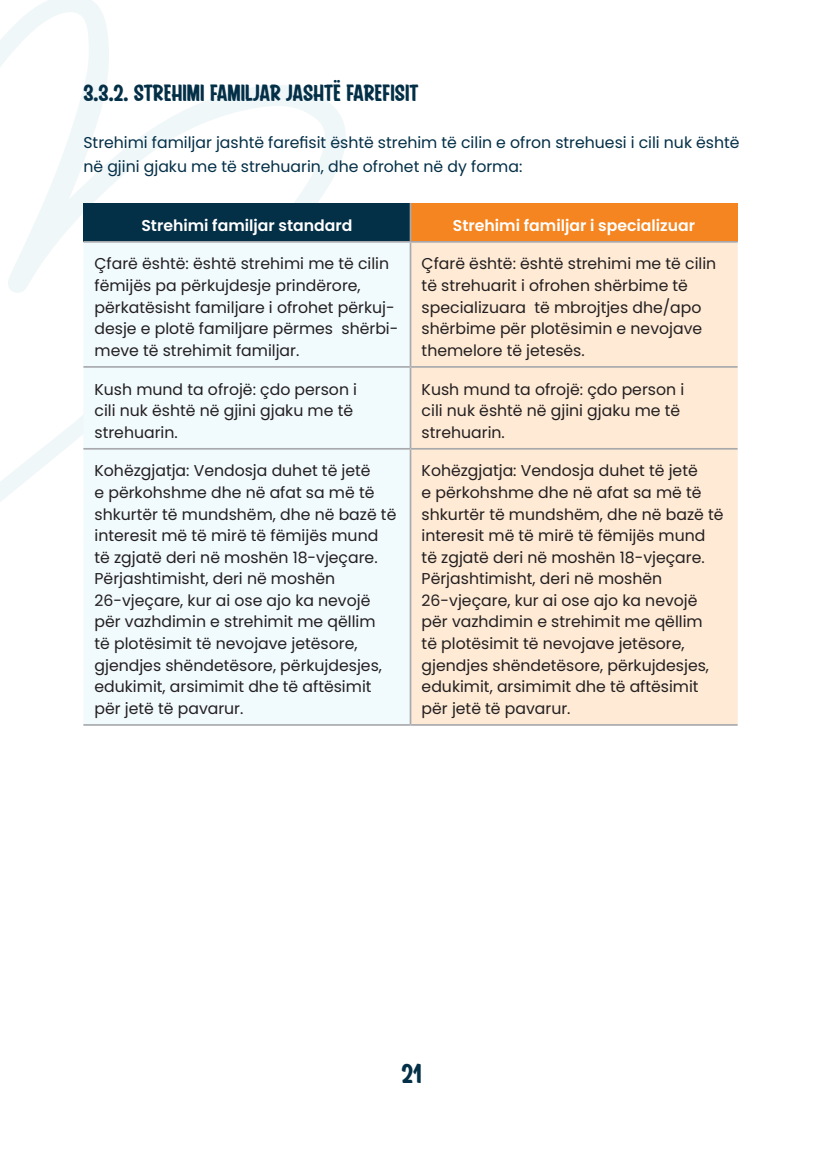
<style>
.page{position:relative;width:823px;height:1168px;background:#fff}
.page>*{position:absolute;margin:0;border:0;box-sizing:border-box;transform-origin:0 0}
.t1{font:500 27.4px "Brusch Casual";color:#032f47}
.t2{font:500 23.6px "Brusch Casual";color:#032f47}
.t3{font:15.6px/21.6px "Poppins";color:#231f20}
.t4{font:15.6px/23.6px "Poppins";color:#032f47}
.t5{font:600 15.6px "Poppins";color:#fff}
</style>
<div class="page">
<svg style="left:0;top:0;width:346px;height:502px"></svg>
<div style="left:83px;top:203px;width:327px;height:39px;background:#032f47"></div>
<div style="left:410px;top:203px;width:327px;height:39px;background:#f58520"></div>
<div style="left:83px;top:243px;width:326px;height:481px;background:#f1fafd"></div>
<div style="left:411px;top:243px;width:326px;height:481px;background:#feead5"></div>
<hr style="left:409px;top:203px;width:2px;height:38px;background:#a8a9ad">
<hr style="left:83px;top:241px;width:327px;height:2px;background:#a8a9ad">
<hr style="left:410px;top:241px;width:327px;height:2px;background:#a8a9ad">
<hr style="left:409px;top:243px;width:2px;height:123px;background:#a8a9ad">
<hr style="left:83px;top:366px;width:327px;height:2px;background:#a8a9ad">
<hr style="left:410px;top:366px;width:327px;height:2px;background:#a8a9ad">
<hr style="left:409px;top:368px;width:2px;height:80px;background:#a8a9ad">
<hr style="left:83px;top:448px;width:327px;height:2px;background:#a8a9ad">
<hr style="left:410px;top:448px;width:327px;height:2px;background:#a8a9ad">
<hr style="left:409px;top:450px;width:2px;height:274px;background:#a8a9ad">
<hr style="left:83px;top:724px;width:327px;height:2px;background:#a8a9ad">
<hr style="left:410px;top:724px;width:327px;height:2px;background:#a8a9ad">
<h2 class="t2" style="left:83px;top:80px;width:336px">3.3.2. STREHIMI FAMILJAR JASHTË FAREFISIT</h2>
<p class="t4" style="left:83px;top:131px;width:657px">Strehimi familjar jashtë farefisit është strehim të cilin e ofron strehuesi i cili nuk është në gjini gjaku me të strehuarin, dhe ofrohet në dy forma:</p>
<p class="t5" style="left:141px;top:216px;width:212px">Strehimi familjar standard</p>
<p class="t5" style="left:452px;top:216px;width:244px">Strehimi familjar i specializuar</p>
<p class="t3" style="left:94px;top:253px;width:305px">Çfarë është: është strehimi me të cilin fëmijës pa përkujdesje prindërore, përkatësisht familjare i ofrohet përkuj&shy;desje e plotë familjare përmes shërbi&shy;meve të strehimit familjar.</p>
<p class="t3" style="left:421px;top:253px;width:296px">Çfarë është: është strehimi me të cilin të strehuarit i ofrohen shërbime të specializuara të mbrojtjes dhe/apo shërbime për plotësimin e nevojave themelore të jetesës.</p>
<p class="t3" style="left:94px;top:378px;width:264px">Kush mund ta ofrojë: çdo person i cili nuk është në gjini gjaku me të strehuarin.</p>
<p class="t3" style="left:421px;top:378px;width:264px">Kush mund ta ofrojë: çdo person i cili nuk është në gjini gjaku me të strehuarin.</p>
<p class="t3" style="left:94px;top:460px;width:303px">Kohëzgjatja: Vendosja duhet të jetë<br>e përkohshme dhe në afat sa më të shkurtër të mundshëm, dhe në bazë të interesit më të mirë të fëmijës mund të zgjatë deri në moshën 18-vjeçare.<br>Përjashtimisht, deri në moshën 26-vjeçare, kur ai ose ajo ka nevojë për vazhdimin e strehimit me qëllim<br>të plotësimit të nevojave jetësore, gjendjes shëndetësore, përkujdesjes, edukimit, arsimimit dhe të aftësimit për jetë të pavarur.</p>
<p class="t3" style="left:421px;top:460px;width:303px">Kohëzgjatja: Vendosja duhet të jetë<br>e përkohshme dhe në afat sa më të shkurtër të mundshëm, dhe në bazë të interesit më të mirë të fëmijës mund të zgjatë deri në moshën 18-vjeçare.<br>Përjashtimisht, deri në moshën 26-vjeçare, kur ai ose ajo ka nevojë për vazhdimin e strehimit me qëllim<br>të plotësimit të nevojave jetësore, gjendjes shëndetësore, përkujdesjes, edukimit, arsimimit dhe të aftësimit për jetë të pavarur.</p>
<h1 class="t1" style="left:401px;top:1058px;width:22px">21</h1>
</div>
